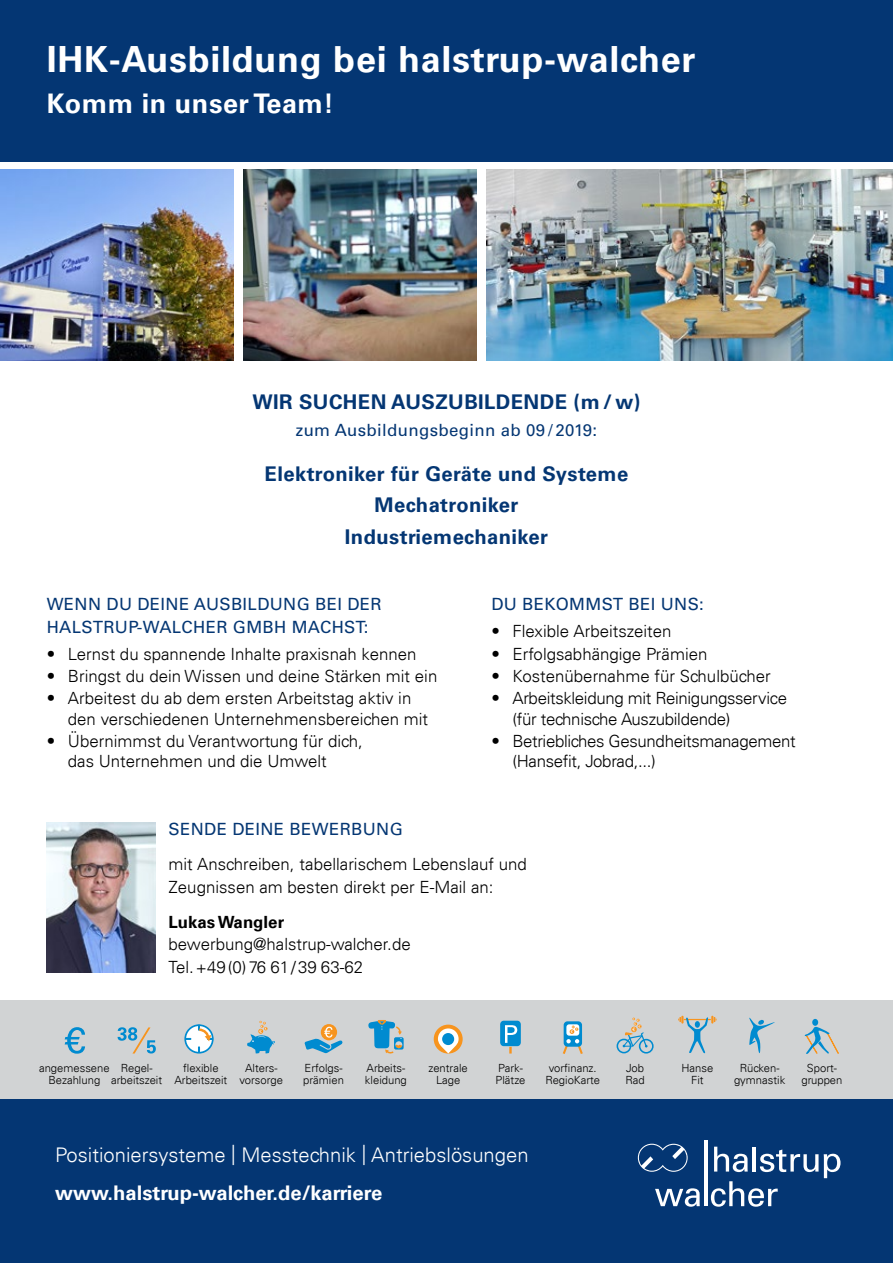
<style>
.page{position:relative;width:893px;height:1263px;background:#fff}
.page>*{position:absolute;margin:0;border:0;box-sizing:border-box;transform-origin:0 0}
.t1{font:700 36px "Univers LT Std";letter-spacing:.02em;color:#fff}
.t2{font:700 27px "Univers LT Std";letter-spacing:.02em;color:#fff}
.t3{font:700 20.25px/31.3px "Univers LT Std";letter-spacing:.02em;color:#043673;text-align:center}
.t4{font:300 20.25px "Univers LT";color:#fff}
.t5{font:700 20.25px "Univers LT";color:#fff}
.t6{font:300 16.8px/20.2px "Univers LT";color:#000}
.t7{font:16.8px/22.5px "Univers LT Std";letter-spacing:.02em;color:#043673}
.t8{font:300 16.8px/20.2px "Univers LT";letter-spacing:-.02em;color:#000}
.t9{font:700 16.8px "Univers LT";color:#000}
.t10{font:300 11.25px/12px "Univers LT";color:#000;text-align:center}
</style>
<div class="page">
<div style="left:0;top:1000px;width:893px;height:107px;background:#d1d3d4"></div>
<div style="left:0;top:0;width:893px;height:162px;background:#043673"></div>
<img style="left:47px;top:823px;width:109px;height:150px">
<div style="left:0;top:1099px;width:893px;height:164px;background:#043673"></div>
<svg style="left:638px;top:1144px;width:50px;height:28px"></svg>
<svg style="left:714px;top:1147px;width:34px;height:25px"></svg>
<hr style="left:752px;top:1147px;width:4px;height:24px;background:#fff">
<svg style="left:760px;top:1149px;width:58px;height:23px"></svg>
<svg style="left:824px;top:1154px;width:16px;height:24px"></svg>
<svg style="left:655px;top:1188px;width:45px;height:19px"></svg>
<svg style="left:711px;top:1181px;width:67px;height:26px"></svg>
<hr style="left:704px;top:1141px;width:3px;height:65px;background:#fff">
<img style="left:0;top:169px;width:234px;height:191px">
<img style="left:243px;top:169px;width:234px;height:191px">
<img style="left:486px;top:169px;width:407px;height:191px">
<svg style="left:184px;top:1024px;width:30px;height:29px"></svg>
<div style="left:434px;top:1025px;width:29px;height:28px;background:#f7941e;border-radius:50%"></div>
<svg style="left:438px;top:1028px;width:21px;height:25px"></svg>
<div style="left:442px;top:1033px;width:12px;height:12px;background:#008bd0;border-radius:50%"></div>
<svg style="left:749px;top:1017px;width:26px;height:36px"></svg>
<svg style="left:247px;top:1021px;width:28px;height:32px"></svg>
<svg style="left:368px;top:1020px;width:36px;height:34px"></svg>
<div style="left:827px;top:1033px;width:12px;height:21px;border:1px solid #f7941e"></div>
<div style="left:812px;top:1019px;width:6px;height:7px;background:#008bd0;border-radius:50%"></div>
<svg style="left:805px;top:1026px;width:25px;height:28px"></svg>
<div style="left:617px;top:1039px;width:14px;height:14px;border:2px solid #008bd0;border-radius:50%"></div>
<div style="left:639px;top:1039px;width:15px;height:14px;border:2px solid #008bd0;border-radius:50%"></div>
<svg style="left:622px;top:1017px;width:26px;height:31px"></svg>
<svg style="left:678px;top:1016px;width:39px;height:37px"></svg>
<svg style="left:565px;top:1022px;width:16px;height:24px"></svg>
<div style="left:564px;top:1021px;width:18px;height:26px;border:2px solid #008bd0;border-radius:3px"></div>
<svg style="left:563px;top:1025px;width:20px;height:28px"></svg>
<div style="left:501px;top:1021px;width:19px;height:24px;background:#008bd0;border-radius:3px"></div>
<div style="left:500px;top:1021px;width:21px;height:25px;border:1px solid #008bd0;border-radius:3px"></div>
<svg style="left:505px;top:1025px;width:12px;height:28px"></svg>
<svg style="left:65px;top:1027px;width:20px;height:27px"></svg>
<svg style="left:321px;top:1024px;width:16px;height:16px"></svg>
<svg style="left:304px;top:1027px;width:39px;height:26px"></svg>
<svg style="left:118px;top:1027px;width:38px;height:26px"></svg>
<h1 class="t1" style="left:47px;top:39px;width:650px">IH K-Ausbildung bei halstrup-walcher</h1>
<h2 class="t2" style="left:47px;top:87px;width:289px">Komm in unser Team!</h2>
<p class="t3" style="left:252px;top:386px;width:390px">Wir suchen Auszubildende (m / w)</p>
<p class="t7" style="left:296px;top:419px;width:303px">zum Ausbildungsbeginn ab 09 / 2019:</p>
<p class="t3" style="left:265px;top:458px;width:365px">Elektroniker für Geräte und Systeme<br>Mechatroniker<br>Industriemechaniker</p>
<p class="t7" style="left:47px;top:593px;width:337px">WENN DU DEINE AUSBILDUNG BEI DER<br>HALSTRUP-WALCHER GMBH MACHST:</p>
<p class="t6" style="left:47px;top:643px;width:371px">• Lernst du spannende Inhalte praxisnah kennen</p>
<p class="t6" style="left:47px;top:666px;width:392px">• Bringst du dein Wissen und deine Stärken mit ein</p>
<p class="t6" style="left:68px;top:688px;width:362px;text-indent:-21px">• Arbeitest du ab dem ersten Arbeitstag aktiv in den verschiedenen Unternehmensbereichen mit</p>
<p class="t6" style="left:68px;top:731px;width:296px;text-indent:-21px">• Übernimmst du Verantwortung für dich, das Unternehmen und die Umwelt</p>
<p class="t7" style="left:491px;top:593px;width:214px">DU BEKOMMST BEI UNS:</p>
<p class="t6" style="left:491px;top:621px;width:182px">• Flexible Arbeitszeiten</p>
<p class="t6" style="left:491px;top:643px;width:218px">• Erfolgsabhängige Prämien</p>
<p class="t6" style="left:491px;top:666px;width:281px">• Kostenübernahme für Schulbücher</p>
<p class="t8" style="left:512px;top:688px;width:276px;text-indent:-21px">• Arbeitskleidung mit Reinigungsservice (für technische Auszubildende)</p>
<p class="t8" style="left:512px;top:731px;width:285px;text-indent:-21px">• Betriebliches Gesundheitsmanagement (Hansefit, Jobrad,...)</p>
<p class="t7" style="left:169px;top:818px;width:24px">Sende</p>
<p class="t7" style="left:232px;top:818px;width:83px">DEINE Bewerbung</p>
<p class="t6" style="left:169px;top:853px;width:360px;line-height:22.5px">mit Anschreiben, tabellarischem Lebenslauf und<br>Zeugnissen am besten direkt per E-Mail an:</p>
<p class="t9" style="left:169px;top:912px;width:117px">Lukas Wangler</p>
<p class="t6" style="left:169px;top:933px;width:244px;line-height:22.5px">bewerbung@halstrup-walcher.de<br>Tel.+49(0)76 61/39 63-62</p>
<p class="t10" style="left:240px;top:1062px;width:45px">Alters&shy;vorsorge</p>
<p class="t10" style="left:365px;top:1062px;width:43px;text-align:left">Arbeits&shy;kleidung</p>
<p class="t10" style="left:801px;top:1062px;width:42px">Sport&shy;gruppen</p>
<p class="t10" style="left:39px;top:1062px;width:72px">angemessene<br>Bezahlung</p>
<p class="t10" style="left:303px;top:1062px;width:42px;text-align:left">Erfolgs&shy;prämien</p>
<p class="t10" style="left:429px;top:1062px;width:41px">zentrale<br>Lage</p>
<p class="t10" style="left:734px;top:1062px;width:53px">Rücken&shy;gymnastik</p>
<p class="t10" style="left:174px;top:1062px;width:54px">flexible<br>Arbeitszeit</p>
<p class="t10" style="left:545px;top:1062px;width:56px">vorfinanz.<br>RegioKarte</p>
<p class="t10" style="left:496px;top:1062px;width:31px;text-align:left">Park-<br>Plätze</p>
<p class="t10" style="left:111px;top:1062px;width:53px">Regel&shy;arbeitszeit</p>
<p class="t10" style="left:625px;top:1062px;width:21px;text-align:left">Job<br>Rad</p>
<p class="t10" style="left:681px;top:1062px;width:33px">Hanse<br>Fit</p>
<p class="t4" style="left:55px;top:1142px;width:475px">Positioniersysteme | Messtechnik | Antriebslösungen</p>
<p class="t5" style="left:55px;top:1181px;width:329px">www.halstrup-walcher.de/karriere</p>
</div>
